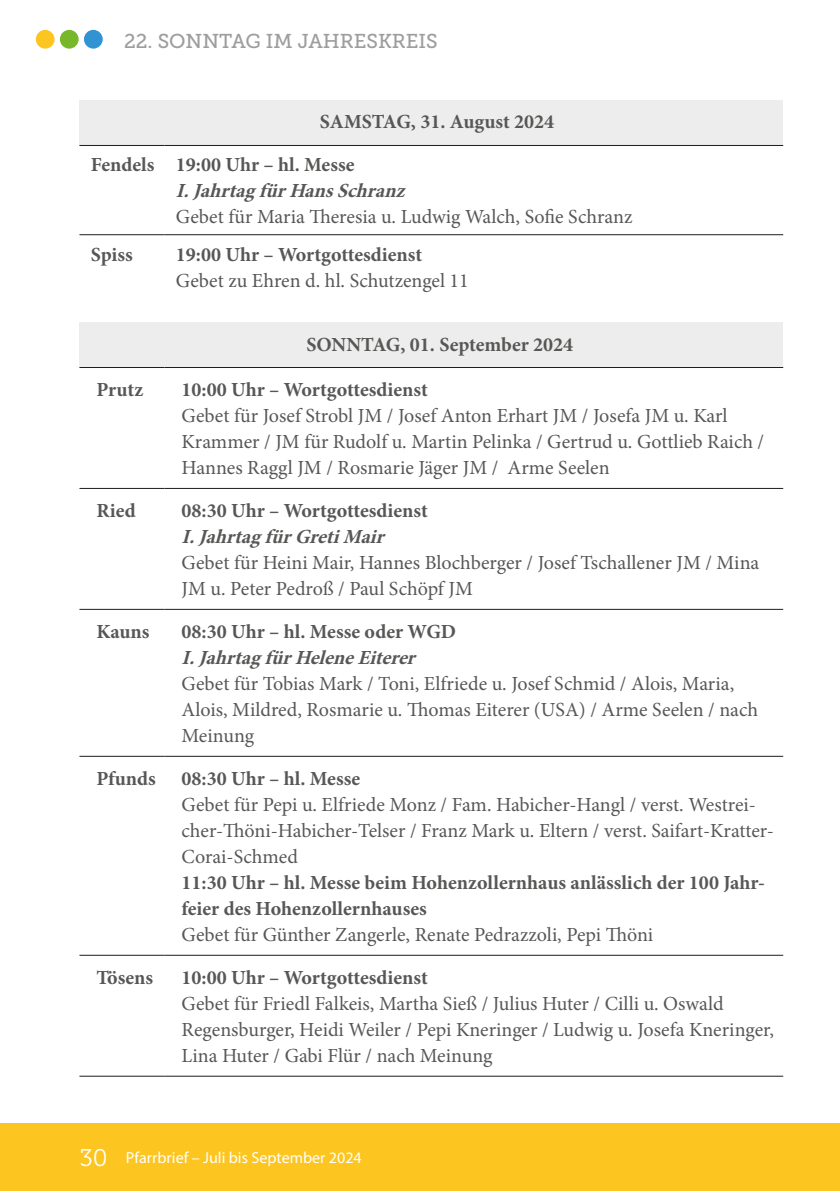
<style>
.page{position:relative;width:840px;height:1191px;background:#fff}
.page>*{position:absolute;margin:0;border:0;box-sizing:border-box;transform-origin:0 0}
.t1{font:24px "Museo Slab 300";color:#fff}
.Fließtext_GDO{font:20px/26px "Minion Pro";color:#575756}
.Fließtext_GDO-2{font:700 20px/26px "Minion Pro";color:#575756}
.Fließtext_GDO-3{font:italic 700 20px/26px "Minion Pro";color:#575756}
.Seitenüberschrift-links{font:20px "Museo Slab 500";color:#9d9d9d}
.Fließtext{font:700 20px "Minion Pro";color:#575756}
.t2{font:16px "Myriad Pro";color:#fff}
.s1{font-style:normal}
.s2{font-style:italic}
.s3{font-weight:400}
</style>
<div class="page">
<div style="left:0;top:1123px;width:839px;height:68px;background:#fdc520"></div>
<div style="left:84px;top:30px;width:19px;height:19px;background:#3193d1;border-radius:50%"></div>
<div style="left:60px;top:30px;width:19px;height:19px;background:#76b82a;border-radius:50%"></div>
<div style="left:36px;top:30px;width:19px;height:19px;background:#fdc520;border-radius:50%"></div>
<div style="left:79px;top:322px;width:703px;height:45px;background:#ededed"></div>
<hr style="left:79px;top:367px;width:85px;height:1px;background:#1d1d1b">
<hr style="left:164px;top:367px;width:618px;height:1px;background:#1d1d1b">
<hr style="left:79px;top:488px;width:85px;height:1px;background:#1d1d1b">
<hr style="left:164px;top:488px;width:618px;height:1px;background:#1d1d1b">
<hr style="left:79px;top:609px;width:85px;height:1px;background:#1d1d1b">
<hr style="left:164px;top:609px;width:618px;height:1px;background:#1d1d1b">
<hr style="left:79px;top:756px;width:85px;height:1px;background:#1d1d1b">
<hr style="left:164px;top:756px;width:618px;height:1px;background:#1d1d1b">
<hr style="left:79px;top:954px;width:85px;height:1px;background:#1d1d1b">
<hr style="left:164px;top:954px;width:618px;height:1px;background:#1d1d1b">
<hr style="left:79px;top:1075px;width:85px;height:1px;background:#1d1d1b">
<hr style="left:164px;top:1075px;width:618px;height:1px;background:#1d1d1b">
<div style="left:79px;top:100px;width:703px;height:45px;background:#ededed"></div>
<hr style="left:79px;top:145px;width:85px;height:1px;background:#1d1d1b">
<hr style="left:164px;top:145px;width:618px;height:1px;background:#1d1d1b">
<hr style="left:79px;top:234px;width:85px;height:1px;background:#1d1d1b">
<hr style="left:164px;top:234px;width:618px;height:1px;background:#1d1d1b">
<p class="Seitenüberschrift-links" style="left:124px;top:30px;width:315px">22. SONNTAG IM JAHRESKREIS</p>
<p class="Fließtext" style="left:319px;top:108px;width:236px">SAMSTAG, 31. August 2024</p>
<p class="Fließtext_GDO-2" style="left:91px;top:152px;width:65px">Fendels</p>
<p class="Fließtext_GDO-3" style="left:176px;top:152px;width:237px"><span class="s1">19:00 Uhr – hl. Messe<br></span>I.JahrtagfürHansSchranz</p>
<p class="Fließtext_GDO" style="left:176px;top:204px;width:458px">Gebet für Maria Theresia u. Ludwig Walch, Sofie Schranz</p>
<p class="Fließtext_GDO-2" style="left:91px;top:241px;width:43px">Spiss</p>
<p class="Fließtext_GDO-2" style="left:176px;top:241px;width:248px">19:00 Uhr – Wortgottesdienst</p>
<p class="Fließtext_GDO" style="left:176px;top:267px;width:294px">Gebet zu Ehren d. hl. Schutzengel 11</p>
<p class="Fließtext_GDO-2" style="left:306px;top:331px;width:268px">SONNTAG, 01. September 2024</p>
<p class="Fließtext_GDO-2" style="left:96px;top:376px;width:48px">Prutz</p>
<p class="Fließtext_GDO-2" style="left:181px;top:376px;width:248px">10:00 Uhr – Wortgottesdienst</p>
<p class="Fließtext_GDO" style="left:181px;top:403px;width:583px">Gebet für Josef Strobl JM / Josef Anton Erhart JM / Josefa JM u. Karl<br>Krammer / JM für Rudolf u. Martin Pelinka / Gertrud u. Gottlieb Raich /<br>Hannes Raggl JM / Rosmarie Jäger JM / Arme Seelen</p>
<p class="Fließtext_GDO-2" style="left:96px;top:497px;width:41px">Ried</p>
<p class="Fließtext_GDO-2" style="left:181px;top:497px;width:248px">08:30 Uhr – Wortgottesdienst<br><span class="s2">I.JahrtagfürGretiMair</span></p>
<p class="Fließtext_GDO" style="left:181px;top:550px;width:579px">Gebet für Heini Mair, Hannes Blochberger / Josef Tschallener JM / Mina<br>JM u. Peter Pedroß / Paul Schöpf JM</p>
<p class="Fließtext_GDO-2" style="left:96px;top:618px;width:54px">Kauns</p>
<p class="Fließtext_GDO-2" style="left:181px;top:618px;width:276px">08:30 Uhr – hl. Messe oder WGD</p>
<p class="Fließtext_GDO-3" style="left:181px;top:644px;width:242px">I.JahrtagfürHeleneEiterer</p>
<p class="Fließtext_GDO" style="left:181px;top:671px;width:577px">Gebet für Tobias Mark / Toni, Elfriede u. Josef Schmid / Alois, Maria,<br>Alois, Mildred, Rosmarie u. Thomas Eiterer (USA) / Arme Seelen / nach<br>Meinung</p>
<p class="Fließtext_GDO-2" style="left:96px;top:765px;width:61px">Pfunds</p>
<p class="Fließtext_GDO-2" style="left:181px;top:765px;width:180px">08:30 Uhr – hl. Messe</p>
<p class="Fließtext_GDO" style="left:181px;top:791px;width:593px">Gebet für Pepi u. Elfriede Monz / Fam. Habicher-Hangl / verst. Westrei&shy;cher-Thöni-Habicher-Telser / Franz Mark u. Eltern / verst. Saifart-Kratter-<br>Corai-Schmed</p>
<p class="Fließtext_GDO-2" style="left:181px;top:869px;width:584px">11:30 Uhr – hl. Messe beim Hohenzollernhaus anlässlich der 100 Jahr&shy;feier des Hohenzollernhauses<br><span class="s3">Gebet für Günther Zangerle, Renate Pedrazzoli, Pepi Thöni</span></p>
<p class="Fließtext_GDO-2" style="left:96px;top:964px;width:58px">Tösens</p>
<p class="Fließtext_GDO-2" style="left:181px;top:964px;width:248px">10:00 Uhr – Wortgottesdienst</p>
<p class="Fließtext_GDO" style="left:181px;top:990px;width:593px">Gebet für Friedl Falkeis, Martha Sieß / Julius Huter / Cilli u. Oswald<br>Regensburger, Heidi Weiler / Pepi Kneringer / Ludwig u. Josefa Kneringer,<br>Lina Huter / Gabi Flür / nach Meinung</p>
<p class="t1" style="left:79px;top:1144px;width:30px">30</p>
<p class="t2" style="left:126px;top:1147px;width:237px">Pfarrbrief – Juli bis September 2024</p>
</div>
